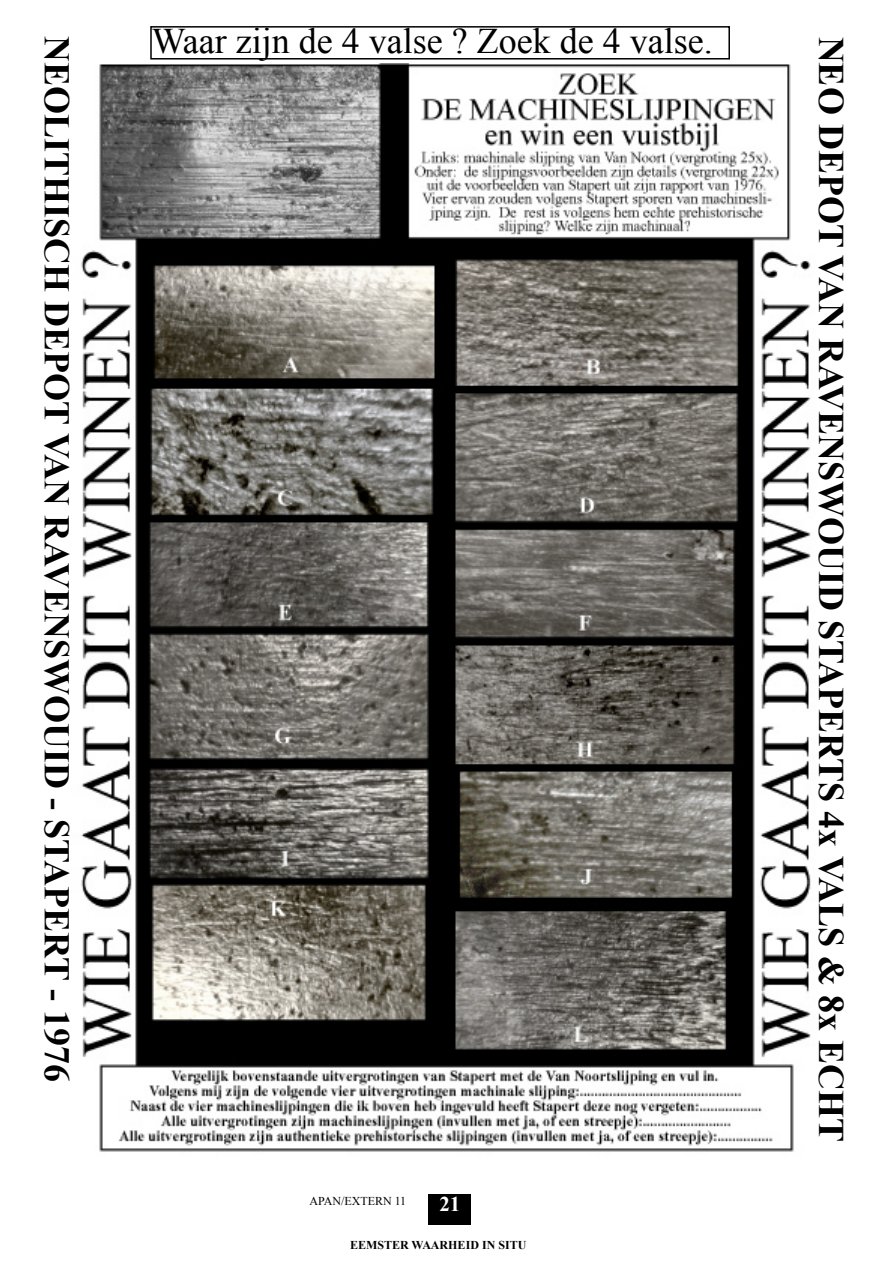
<style>
.page{position:relative;width:893px;height:1263px;background:#fff}
.page>*{position:absolute;margin:0;border:0;box-sizing:border-box;transform-origin:0 0}
.t1{font:700 36px "Times New Roman";color:#000}
.t2{font:36px "Times New Roman";color:#000}
.t3{font:700 21px "Times New Roman";color:#fff}
.t4{font:700 12px "Times New Roman";color:#000}
.t5{font:12px "Times New Roman";color:#000}
</style>
<div class="page">
<div style="left:429px;top:1195px;width:42px;height:30px;background:#000"></div>
<img style="left:81px;top:64px;width:730px;height:1088px">
<div style="left:150px;top:26px;width:580px;height:34px;border:2px solid #000"></div>
<p class="t1" style="left:82px;top:36px;width:1047px;rotate:90deg">NEOLITHISCH DEPOT VAN RAVENSWOUID - STAPERT - 1976</p>
<p class="t2" style="left:152px;top:16px;width:562px">Waar zijn de 4 valse ? Zoek de 4 valse.</p>
<p class="t1" style="left:856px;top:36px;width:1107px;rotate:90deg">NEO DEPOT VAN RAVENSWOUID STAPERTS 4x VALS &amp; 8x ECHT</p>
<p class="t3" style="left:439px;top:1189px;width:22px">21</p>
<p class="t5" style="left:309px;top:1193px;width:98px">APAN/EXTERN 11</p>
<p class="t4" style="left:350px;top:1236px;width:178px">EEMSTER WAARHEID IN SITU</p>
</div>
